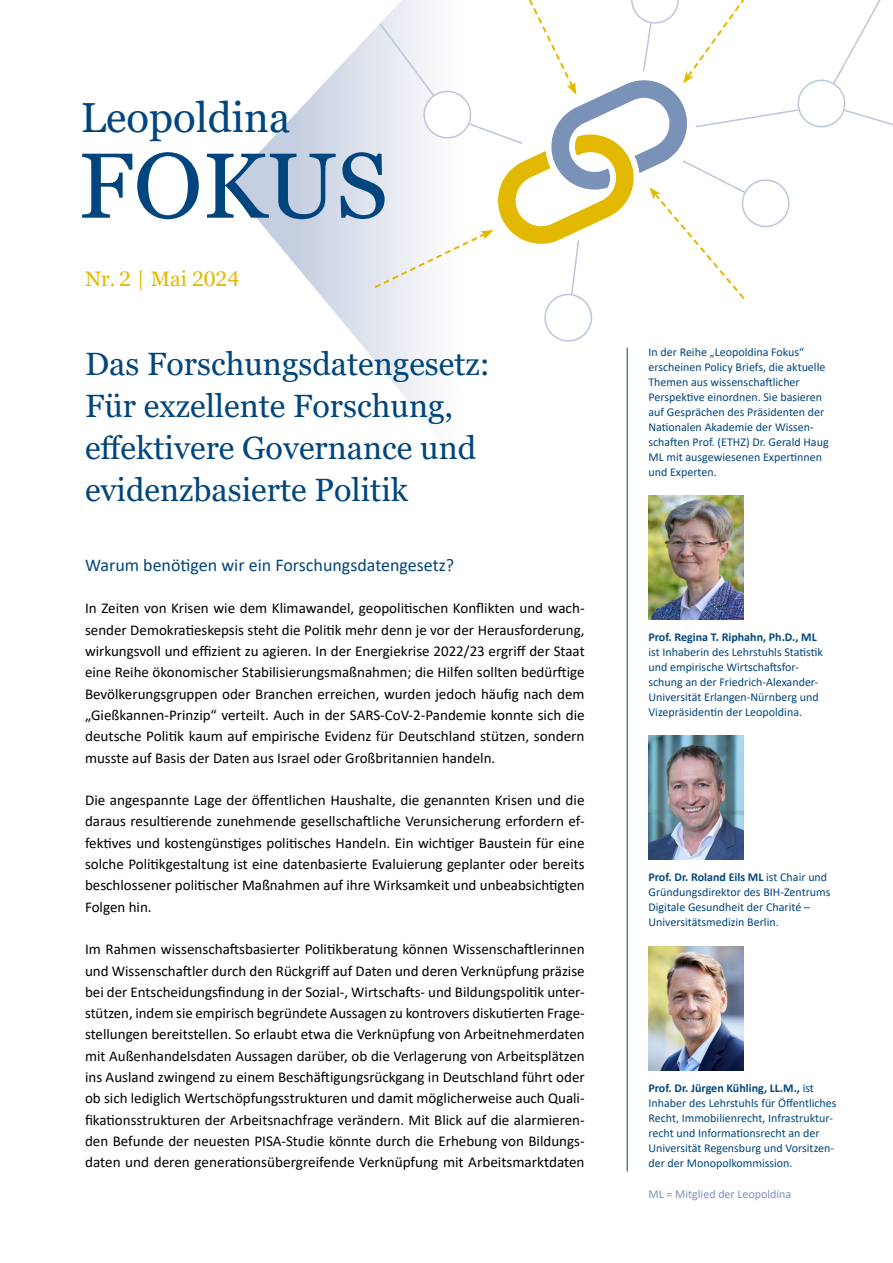
<style>
.page{position:relative;width:893px;height:1263px;background:#fff}
.page>*{position:absolute;margin:0;border:0;box-sizing:border-box;transform-origin:0 0}
.t1{font:92.4px "Georgia";color:#00457d}
.t2{font:42px "Georgia";color:#00457d}
.Titel_Titel{font:32.25px/42px "Georgia";color:#00457d}
.Titel_Titel-2{font:21px "Georgia";color:#e2b900}
.Überschrift_klein{font:18px "Calibri";color:#00457d}
.t3{font:15px/21.3px "Calibri";color:#000;text-align:justify}
.Bildunterschrift{font:12px/15px "Calibri";color:#00457d}
.Bildunterschrift-2{font:12px "Calibri";color:#7a93b8}
.s1{font-weight:700}
</style>
<div class="page">
<svg style="left:229px;top:32px;width:203px;height:396px"></svg>
<img style="left:648px;top:496px;width:95px;height:123px">
<img style="left:648px;top:735px;width:95px;height:124px">
<img style="left:648px;top:946px;width:95px;height:124px">
<hr style="left:627px;top:348px;width:1px;height:823px;background:#00457d">
<svg style="left:832px;top:0;width:49px;height:85px"></svg>
<svg style="left:841px;top:108px;width:52px;height:18px"></svg>
<div style="left:798px;top:80px;width:47px;height:47px;background:#fff;border-radius:50%"></div>
<div style="left:797px;top:80px;width:48px;height:47px;border:1px solid #bbc6db;border-radius:50%"></div>
<svg style="left:372px;top:0;width:428px;height:343px"></svg>
<p class="t2" style="left:81px;top:92px;width:211px">Leopoldina</p>
<p class="t1" style="left:78px;top:130px;width:311px">FOKUS</p>
<p class="Titel_Titel-2" style="left:85px;top:266px;width:156px">Nr. 2 | Mai 2024</p>
<p class="Titel_Titel" style="left:85px;top:344px;width:406px">Das Forschungsdatengesetz:<br>Für exzellente Forschung, effektivere Governance und evidenzbasierte Politik</p>
<p class="Überschrift_klein" style="left:85px;top:552px;width:371px">Warum benötigen wir ein Forschungsdatengesetz?</p>
<p class="t3" style="left:85px;top:597px;width:501px">In Zeiten von Krisen wie dem Klimawandel, geopolitischen Konflikten und wach&shy;sender Demokratieskepsis steht die Politik mehr denn je vor der Herausforderung, wirkungsvoll und effizient zu agieren. In der Energiekrise 2022/23 ergriff der Staat eine Reihe ökonomischer Stabilisierungsmaßnahmen; die Hilfen sollten bedürftige Bevölkerungsgruppen oder Branchen erreichen, wurden jedoch häufig nach dem „Gießkannen-Prinzip“ verteilt. Auch in der SARS-CoV-2-Pandemie konnte sich die deutsche Politik kaum auf empirische Evidenz für Deutschland stützen, sondern musste auf Basis der Daten aus Israel oder Großbritannien handeln.</p>
<p class="t3" style="left:85px;top:789px;width:501px">Die angespannte Lage der öffentlichen Haushalte, die genannten Krisen und die daraus resultierende zunehmende gesellschaftliche Verunsicherung erfordern ef&shy;fektives und kostengünstiges politisches Handeln. Ein wichtiger Baustein für eine solche Politikgestaltung ist eine datenbasierte Evaluierung geplanter oder bereits beschlossener politischer Maßnahmen auf ihre Wirksamkeit und unbeabsichtigten Folgen hin.</p>
<p class="t3" style="left:85px;top:938px;width:501px">Im Rahmen wissenschaftsbasierter Politikberatung können Wissenschaftlerinnen und Wissenschaftler durch den Rückgriff auf Daten und deren Verknüpfung präzise bei der Entscheidungsfindung in der Sozial-, Wirtschafts- und Bildungspolitik unter&shy;stützen, indem sie empirisch begründete Aussagen zu kontrovers diskutierten Frage&shy;stellungen bereitstellen. So erlaubt etwa die Verknüpfung von Arbeitnehmerdaten mit Außenhandelsdaten Aussagen darüber, ob die Verlagerung von Arbeitsplätzen ins Ausland zwingend zu einem Beschäftigungsrückgang in Deutschland führt oder ob sich lediglich Wertschöpfungsstrukturen und damit möglicherweise auch Quali&shy;fikationsstrukturen der Arbeitsnachfrage verändern. Mit Blick auf die alarmieren&shy;den Befunde der neuesten PISA-Studie könnte durch die Erhebung von Bildungs&shy;daten und deren generationsübergreifende Verknüpfung mit Arbeitsmarktdaten</p>
<p class="Bildunterschrift" style="left:648px;top:344px;width:182px">In der Reihe „Leopoldina Fokus“ erscheinen Policy Briefs, die aktuelle<br>Themen aus wissenschaftlicher<br>Perspektive einordnen. Sie basieren auf Gesprächen des Präsidenten der<br>Nationalen Akademie der Wissen&shy;schaften Prof. (ETHZ) Dr. Gerald Haug<br>ML mit ausgewiesenen Expertinnen und Experten.</p>
<p class="Bildunterschrift" style="left:648px;top:629px;width:176px"><span class="s1">Prof. Regina T. Riphahn, Ph.D., ML </span>ist Inhaberin des Lehrstuhls Statistik und empirische Wirtschaftsfor&shy;schung an der Friedrich-Alexander-Universität Erlangen-Nürnberg und Vizepräsidentin der Leopoldina.</p>
<p class="Bildunterschrift" style="left:648px;top:869px;width:183px"><span class="s1">Prof. Dr. Roland Eils ML</span> ist Chair und Gründungsdirektor des BIH-Zentrums Digitale Gesundheit der Charité – Universitätsmedizin Berlin.</p>
<p class="Bildunterschrift" style="left:648px;top:1080px;width:190px"><span class="s1">Prof. Dr. Jürgen Kühling, LL.M.,</span> ist Inhaber des Lehrstuhls für Öffentliches Recht, Immobilienrecht, Infrastruktur&shy;recht und Informationsrecht an der Universität Regensburg und Vorsitzen&shy;der der Monopolkommission.</p>
<p class="Bildunterschrift-2" style="left:648px;top:1185px;width:144px">ML = Mitglied der Leopoldina</p>
</div>
